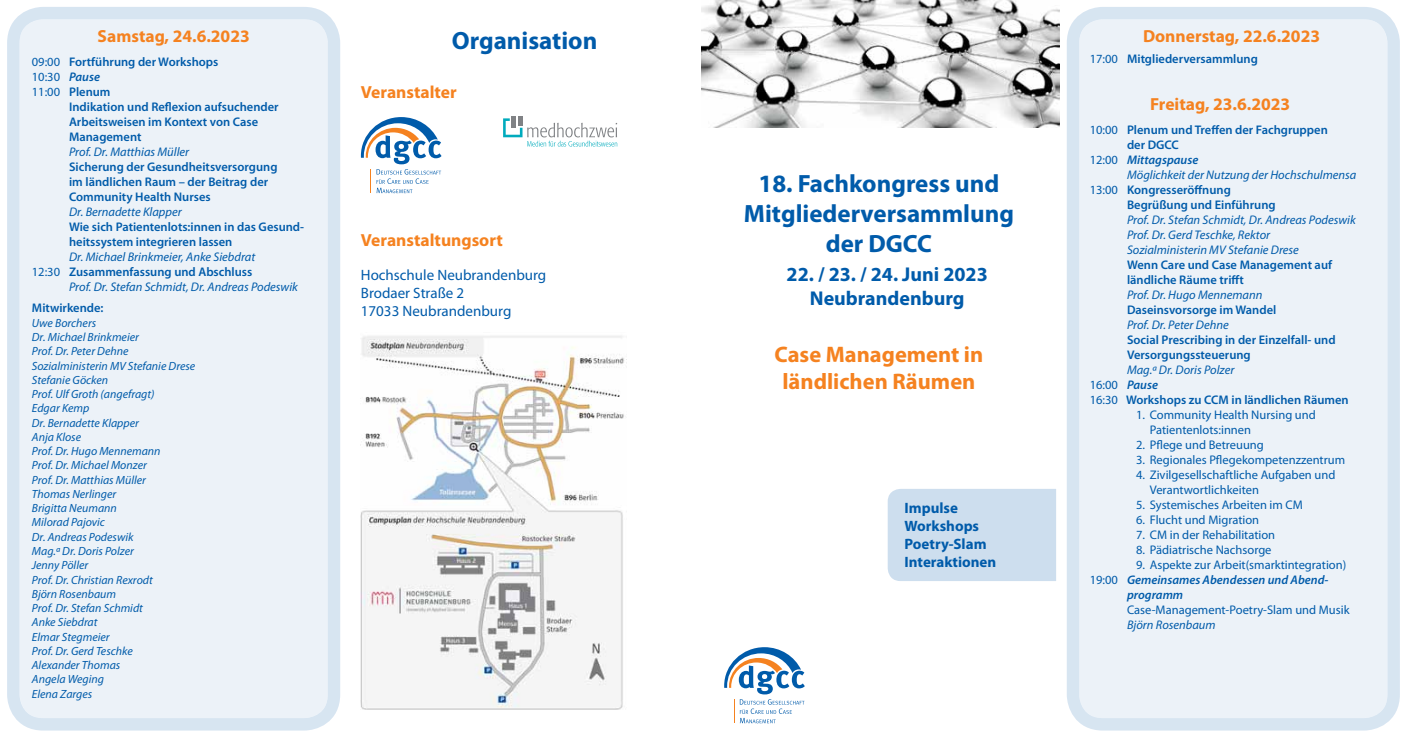
<style>
.page{position:relative;width:1407px;height:745px;background:#fff}
.page>*{position:absolute;margin:0;border:0;box-sizing:border-box;transform-origin:0 0}
.t1{font:700 25px/30px "Myriad Pro";color:#005baa;text-align:center}
.t2{font:700 22.5px/27px "Myriad Pro";color:#f58220;text-align:center}
.t3{font:700 20px/24px "Myriad Pro";color:#005baa;text-align:center}
.t4{font:700 17.5px "Myriad Pro";color:#f58220}
.t5{font:15px/18px "Myriad Pro";color:#005baa}
.t6{font:700 15px/18px "Myriad Pro";color:#005baa}
.t7{font:600 12.5px/15px "Myriad Pro";color:#005baa}
.t8{font:12.5px/15px "Myriad Pro";color:#005baa}
.t9{font:italic 12.5px/15px "Myriad Pro";color:#005baa}
.t10{font:italic 600 12.5px "Myriad Pro";color:#005baa}
.t11{font:italic 11.88px/14.2px "Myriad Pro";color:#005baa}
.s1{font-weight:400}
.s2{font-style:italic}
.s3{font-weight:400;font-style:normal}
.s4{font-weight:400;font-style:italic}
</style>
<div class="page">
<img style="left:702px;top:0;width:357px;height:127px">
<div style="left:887px;top:489px;width:169px;height:91px;background:#cddeee"></div>
<svg style="left:724px;top:647px;width:81px;height:75px"></svg>
<hr style="left:512px;top:116px;width:4px;height:12px;background:#808285">
<hr style="left:518px;top:116px;width:4px;height:10px;background:#808285">
<svg style="left:503px;top:118px;width:114px;height:28px"></svg>
<svg style="left:361px;top:117px;width:80px;height:76px"></svg>
<div style="left:1079px;top:19px;width:308px;height:698px;background:#ecf2f8;border-radius:24px"></div>
<div style="left:1067px;top:7px;width:333px;height:723px;border:12px solid #005baa;border-radius:30px"></div>
<div style="left:20px;top:19px;width:308px;height:698px;background:#ecf2f8;border-radius:24px"></div>
<div style="left:7px;top:7px;width:333px;height:723px;border:12px solid #005baa;border-radius:30px"></div>
<img style="left:361px;top:336px;width:263px;height:373px">
<h3 class="t4" style="left:97px;top:24px;width:154px">Samstag, 24.6.2023</h3>
<p class="t7" style="left:32px;top:54px;width:188px"><span class="s1">09:00</span> Fortführung der Workshops<br><span class="s1">10:30</span> <span class="s2">Pause<br></span><span class="s1">11:00</span> Plenum</p>
<p class="t7" style="left:69px;top:99px;width:211px">Indikation und Reflexion aufsuchender<br>Arbeitsweisen im Kontext von Case<br>Management</p>
<p class="t9" style="left:69px;top:144px;width:122px">Prof. Dr. Matthias Müller</p>
<p class="t7" style="left:69px;top:159px;width:210px">Sicherung der Gesundheitsversorgung im ländlichen Raum – der Beitrag der<br>Community Health Nurses</p>
<p class="t9" style="left:69px;top:204px;width:114px">Dr. Bernadette Klapper</p>
<p class="t7" style="left:69px;top:219px;width:236px">Wie sich Patientenlots:innen in das Gesund&shy;heitssystem integrieren lassen</p>
<p class="t9" style="left:69px;top:249px;width:188px">Dr. Michael Brinkmeier, Anke Siebdrat</p>
<p class="t7" style="left:32px;top:264px;width:222px"><span class="s1">12:30</span> Zusammenfassung und Abschluss</p>
<p class="t9" style="left:69px;top:279px;width:230px">Prof. Dr. Stefan Schmidt, Dr. Andreas Podeswik</p>
<p class="t7" style="left:32px;top:300px;width:73px">Mitwirkende:</p>
<p class="t11" style="left:32px;top:315px;width:165px">Uwe Borchers<br>Dr. Michael Brinkmeier<br>Prof. Dr. Peter Dehne<br>Sozialministerin MV Stefanie Drese<br>Stefanie Göcken<br>Prof. Ulf Groth (angefragt)<br>Edgar Kemp<br>Dr. Bernadette Klapper<br>Anja Klose<br>Prof. Dr. Hugo Mennemann<br>Prof. Dr. Michael Monzer<br>Prof. Dr. Matthias Müller<br>Thomas Nerlinger<br>Brigitta Neumann<br>Milorad Pajovic<br>Dr. Andreas Podeswik<br>Mag.a Dr. Doris Polzer<br>Jenny Pöller<br>Prof. Dr. Christian Rexrodt<br>Björn Rosenbaum<br>Prof. Dr. Stefan Schmidt<br>Anke Siebdrat<br>Elmar Stegmeier<br>Prof. Dr. Gerd Teschke<br>Alexander Thomas<br>Angela Weging<br>Elena Zarges</p>
<h1 class="t1" style="left:452px;top:25px;width:147px">Organisation</h1>
<h3 class="t4" style="left:361px;top:81px;width:97px">Veranstalter</h3>
<h3 class="t4" style="left:361px;top:228px;width:143px">Veranstaltungsort</h3>
<p class="t5" style="left:361px;top:265px;width:187px">Hochschule Neubrandenburg<br>Brodaer Straße 2<br>17033 Neubrandenburg</p>
<h1 class="t1" style="left:744px;top:167px;width:272px">18. Fachkongress und<br>Mitgliederversammlung der DGCC</h1>
<h3 class="t3" style="left:786px;top:261px;width:203px">22. / 23. / 24. Juni 2023<br>Neubrandenburg</h3>
<h2 class="t2" style="left:774px;top:340px;width:210px">Case Management in ländlichen Räumen</h2>
<p class="t6" style="left:904px;top:497px;width:93px">Impulse<br>Workshops<br>Poetry-Slam<br>Interaktionen</p>
<h3 class="t4" style="left:1143px;top:24px;width:179px">Donnerstag, 22.6.2023</h3>
<p class="t7" style="left:1090px;top:50px;width:170px"><span class="s1">17:00</span> Mitgliederversammlung</p>
<h3 class="t4" style="left:1150px;top:92px;width:142px">Freitag, 23.6.2023</h3>
<p class="t7" style="left:1090px;top:121px;width:240px"><span class="s1">10:00</span> Plenum und Treffen der Fachgruppen</p>
<p class="t7" style="left:1127px;top:136px;width:53px">der DGCC</p>
<p class="t10" style="left:1090px;top:151px;width:110px"><span class="s3">12:00</span> Mittagspause</p>
<p class="t9" style="left:1127px;top:166px;width:231px">Möglichkeit der Nutzung der Hochschulmensa</p>
<p class="t7" style="left:1090px;top:181px;width:143px"><span class="s1">13:00</span> Kongresseröffnung</p>
<p class="t7" style="left:1127px;top:196px;width:150px">Begrüßung und Einführung</p>
<p class="t9" style="left:1127px;top:211px;width:230px">Prof. Dr. Stefan Schmidt, Dr. Andreas Podeswik<br>Prof. Dr. Gerd Teschke, Rektor<br>Sozialministerin MV Stefanie Drese</p>
<p class="t7" style="left:1127px;top:256px;width:207px">Wenn Care und Case Management auf ländliche Räume trifft</p>
<p class="t9" style="left:1127px;top:286px;width:137px">Prof. Dr. Hugo Mennemann</p>
<p class="t7" style="left:1127px;top:301px;width:151px">Daseinsvorsorge im Wandel</p>
<p class="t9" style="left:1127px;top:316px;width:103px">Prof. Dr. Peter Dehne</p>
<p class="t7" style="left:1127px;top:331px;width:210px">Social Prescribing in der Einzelfall- und<br>Versorgungssteuerung</p>
<p class="t7" style="left:1090px;top:361px;width:260px;text-indent:37px"><span class="s4">Mag.a Dr. Doris Polzer<br></span><span class="s1">16:00</span> <span class="s2">Pause<br></span><span class="s1">16:30</span> Workshops zu CCM in ländlichen Räumen</p>
<p class="t8" style="left:1150px;top:407px;width:167px;text-indent:-14px">1. Community Health Nursing und<br>Patientenlots:innen</p>
<p class="t8" style="left:1136px;top:437px;width:129px">2. Pflege und Betreuung</p>
<p class="t8" style="left:1136px;top:452px;width:211px">3. Regionales Pflegekompetenzzentrum</p>
<p class="t8" style="left:1150px;top:467px;width:187px;text-indent:-14px">4. Zivilgesellschaftliche Aufgaben und<br>Verantwortlichkeiten</p>
<p class="t8" style="left:1136px;top:497px;width:168px">5. Systemisches Arbeiten im CM</p>
<p class="t8" style="left:1136px;top:512px;width:125px">6. Flucht und Migration</p>
<p class="t8" style="left:1136px;top:527px;width:141px">7. CM in der Rehabilitation</p>
<p class="t8" style="left:1136px;top:542px;width:137px">8. Pädiatrische Nachsorge</p>
<p class="t8" style="left:1136px;top:557px;width:212px">9. Aspekte zur Arbeit(smarktintegration)</p>
<p class="t10" style="left:1090px;top:571px;width:240px"><span class="s3">19:00</span> Gemeinsames Abendessen und Abend-</p>
<p class="t10" style="left:1127px;top:586px;width:58px">programm</p>
<p class="t8" style="left:1127px;top:602px;width:224px">Case-Management-Poetry-Slam und Musik</p>
<p class="t9" style="left:1127px;top:616px;width:90px">Björn Rosenbaum</p>
</div>
